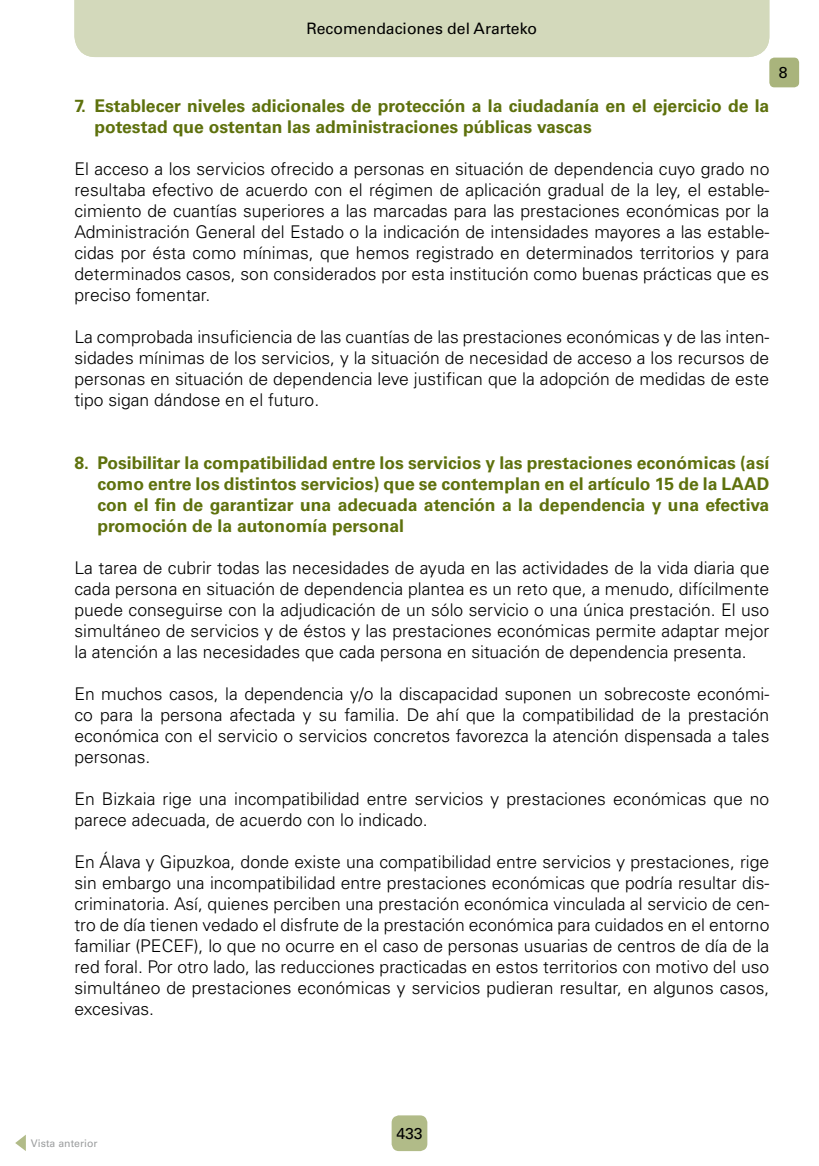
<style>
.page{position:relative;width:819px;height:1166px;background:#fff}
.page>*{position:absolute;margin:0;border:0;box-sizing:border-box;transform-origin:0 0}
.t1{font:300 17.5px/21px "Univers LT Std";color:#000;text-align:justify}
.t2{font:700 17.5px/21px "Univers LT Std";color:#5e710d}
.t3{font:15.75px "Univers LT Std";color:#000}
.t4{font:10.5px "Univers LT Std";color:#9c9e9f}
</style>
<div class="page">
<div style="left:769px;top:58px;width:30px;height:29px;background:#a9b47c;border-radius:5px"></div>
<div style="left:391px;top:1115px;width:36px;height:36px;background:#b1bb88;border-radius:7px"></div>
<div style="left:74px;top:0;width:695px;height:57px;background:#d3d9bb"></div>
<svg style="left:15px;top:1134px;width:11px;height:17px"></svg>
<p class="t3" style="left:399px;top:19px;width:46px">Índice</p>
<p class="t3" style="left:306px;top:19px;width:232px">Recomendaciones del Ararteko</p>
<p class="t2" style="left:94px;top:95px;width:676px;text-indent:-20px">7. Establecer niveles adicionales de protección a la ciudadanía en el ejercicio de la potestad que ostentan las administraciones públicas vascas</p>
<p class="t1" style="left:74px;top:158px;width:696px">El acceso a los servicios ofrecido a personas en situación de dependencia cuyo grado no resultaba efectivo de acuerdo con el régimen de aplicación gradual de la ley, el estable&shy;cimiento de cuantías superiores a las marcadas para las prestaciones económicas por la Administración General del Estado o la indicación de intensidades mayores a las estable&shy;cidas por ésta como mínimas, que hemos registrado en determinados territorios y para determinados casos, son considerados por esta institución como buenas prácticas que es preciso fomentar.</p>
<p class="t1" style="left:74px;top:326px;width:696px">La comprobada insuficiencia de las cuantías de las prestaciones económicas y de las inten&shy;sidades mínimas de los servicios, y la situación de necesidad de acceso a los recursos de personas en situación de dependencia leve justifican que la adopción de medidas de este tipo sigan dándose en el futuro.</p>
<p class="t3" style="left:779px;top:63px;width:10px">8</p>
<p class="t2" style="left:97px;top:452px;width:673px;text-align:justify;text-indent:-23px">8. Posibilitar la compatibilidad entre los servicios y las prestaciones económicas (así como entre los distintos servicios) que se contemplan en el artículo 15 de la LAAD con el fin de garantizar una adecuada atención a la dependencia y una efectiva promoción de la autonomía personal</p>
<p class="t1" style="left:74px;top:557px;width:696px">La tarea de cubrir todas las necesidades de ayuda en las actividades de la vida diaria que cada persona en situación de dependencia plantea es un reto que, a menudo, difícilmente puede conseguirse con la adjudicación de un sólo servicio o una única prestación. El uso simultáneo de servicios y de éstos y las prestaciones económicas permite adaptar mejor la atención a las necesidades que cada persona en situación de dependencia presenta.</p>
<p class="t1" style="left:74px;top:683px;width:696px">En muchos casos, la dependencia y/o la discapacidad suponen un sobrecoste económi&shy;co para la persona afectada y su familia. De ahí que la compatibilidad de la prestación económica con el servicio o servicios concretos favorezca la atención dispensada a tales personas.</p>
<p class="t1" style="left:74px;top:788px;width:696px">En Bizkaia rige una incompatibilidad entre servicios y prestaciones económicas que no parece adecuada, de acuerdo con lo indicado.</p>
<p class="t1" style="left:74px;top:851px;width:696px">En Álava y Gipuzkoa, donde existe una compatibilidad entre servicios y prestaciones, rige sin embargo una incompatibilidad entre prestaciones económicas que podría resultar dis&shy;criminatoria. Así, quienes perciben una prestación económica vinculada al servicio de cen&shy;tro de día tienen vedado el disfrute de la prestación económica para cuidados en el entorno familiar (PECEF), lo que no ocurre en el caso de personas usuarias de centros de día de la red foral. Por otro lado, las reducciones practicadas en estos territorios con motivo del uso simultáneo de prestaciones económicas y servicios pudieran resultar, en algunos casos, excesivas.</p>
<p class="t4" style="left:31px;top:1137px;width:68px">Vista anterior</p>
<p class="t3" style="left:396px;top:1124px;width:28px">433</p>
</div>
